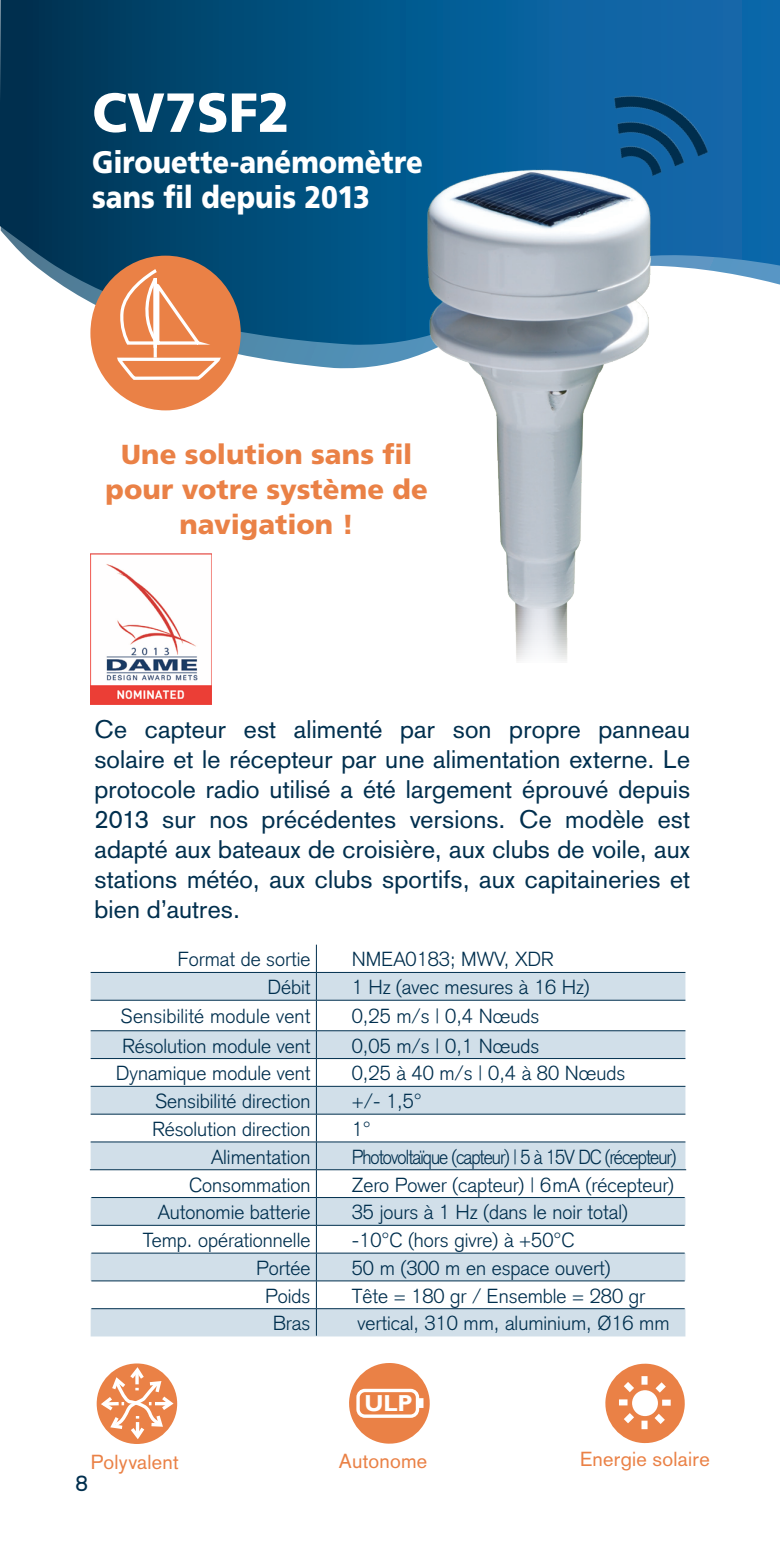
<style>
.page{position:relative;width:780px;height:1560px;background:#fff}
.page>*{position:absolute;margin:0;border:0;box-sizing:border-box;transform-origin:0 0}
.t1{font:900 55px "Frutiger";color:#fff;scale:.95 1}
.Product{font:900 31px "Frutiger";color:#fff;scale:.88 1}
.Product-2{font:900 27.5px/35px "Frutiger";color:#ea8146;text-align:center}
.Product_Sub{font:25px/30px "Akzidenz Grotesk";letter-spacing:.005em;color:#002f4e;text-align:justify}
.t2{font:700 23px "Gill Sans";color:#fff}
.t3{font:22.5px "Akzidenz Grotesk";color:#002f4e}
.t4{font:300 20px "Akzidenz Grotesk";color:#002f4e}
.t5{font:300 20px "Akzidenz Grotesk";letter-spacing:-.05em;color:#002f4e;scale:.91 1}
.Product-3{font:20px "Akzidenz Grotesk";letter-spacing:.015em;color:#ea8146}
</style>
<div class="page">
<svg style="left:92px;top:346px;width:298px;height:45px"></svg>
<svg style="left:0;top:0;width:780px;height:346px;background:#0e547e"></svg>
<img style="left:390px;top:114px;width:280px;height:547px">
<svg style="left:574px;top:63px;width:96px;height:148px;background:#256a9e"></svg>
<svg style="left:91px;top:972px;width:594px;height:364px;fill:#d1dfe9"></svg>
<hr style="left:91px;top:971px;width:225px;height:1px;background:#002f4e">
<hr style="left:316px;top:971px;width:369px;height:1px;background:#002f4e">
<svg style="left:316px;top:944px;width:1px;height:55px"></svg>
<hr style="left:91px;top:999px;width:225px;height:1px;background:#002f4e">
<hr style="left:316px;top:999px;width:369px;height:1px;background:#002f4e">
<hr style="left:316px;top:1000px;width:1px;height:30px;background:#002f4e">
<hr style="left:91px;top:1030px;width:225px;height:1px;background:#002f4e">
<hr style="left:316px;top:1030px;width:369px;height:1px;background:#002f4e">
<hr style="left:91px;top:1057px;width:225px;height:1px;background:#002f4e">
<hr style="left:316px;top:1057px;width:369px;height:1px;background:#002f4e">
<hr style="left:91px;top:1085px;width:225px;height:1px;background:#002f4e">
<hr style="left:316px;top:1085px;width:369px;height:1px;background:#002f4e">
<hr style="left:91px;top:1113px;width:225px;height:1px;background:#002f4e">
<hr style="left:316px;top:1113px;width:369px;height:1px;background:#002f4e">
<hr style="left:91px;top:1141px;width:225px;height:1px;background:#002f4e">
<hr style="left:316px;top:1141px;width:369px;height:1px;background:#002f4e">
<hr style="left:90px;top:1169px;width:226px;height:1px;background:#002f4e">
<hr style="left:316px;top:1169px;width:370px;height:1px;background:#002f4e">
<hr style="left:91px;top:1196px;width:225px;height:1px;background:#002f4e">
<hr style="left:316px;top:1196px;width:368px;height:1px;background:#002f4e">
<hr style="left:91px;top:1224px;width:225px;height:1px;background:#002f4e">
<hr style="left:316px;top:1224px;width:368px;height:1px;background:#002f4e">
<hr style="left:91px;top:1252px;width:225px;height:1px;background:#002f4e">
<hr style="left:316px;top:1252px;width:368px;height:1px;background:#002f4e">
<hr style="left:91px;top:1280px;width:225px;height:1px;background:#002f4e">
<hr style="left:316px;top:1280px;width:368px;height:1px;background:#002f4e">
<hr style="left:91px;top:1307px;width:225px;height:1px;background:#002f4e">
<hr style="left:316px;top:1307px;width:368px;height:1px;background:#002f4e">
<svg style="left:316px;top:1030px;width:1px;height:305px"></svg>
<svg style="left:98px;top:1363px;width:78px;height:78px"></svg>
<img style="left:670px;top:4px;width:110px;height:342px">
<svg style="left:605px;top:1363px;width:80px;height:79px"></svg>
<svg style="left:349px;top:1363px;width:80px;height:80px"></svg>
<div style="left:356px;top:1388px;width:63px;height:29px;border:3px solid #fff;border-radius:7px"></div>
<div style="left:418px;top:1397px;width:5px;height:10px;border:3px solid #fff"></div>
<div style="left:90px;top:255px;width:151px;height:155px;background:#ea8146;border-radius:50%"></div>
<svg style="left:117px;top:355px;width:102px;height:25px"></svg>
<hr style="left:154px;top:278px;width:3px;height:79px;background:#fff">
<div style="left:156px;top:284px;width:44px;height:60px;border:3px solid #fff"></div>
<svg style="left:121px;top:266px;width:42px;height:80px"></svg>
<img style="left:91px;top:553px;width:121px;height:151px">
<p class="t1" style="left:92px;top:79px;width:209px">CV7SF2</p>
<p class="Product" style="left:92px;top:143px;width:377px">Girouette-anémomètre</p>
<p class="Product" style="left:92px;top:178px;width:317px">sans fil depuis 2013</p>
<p class="Product-2" style="left:106px;top:436px;width:324px">Une solution sans fil pour votre système de navigation !</p>
<p class="Product_Sub" style="left:94px;top:714px;width:597px">Ce capteur est alimenté par son propre panneau solaire et le récepteur par une alimentation externe. Le protocole radio utilisé a été largement éprouvé depuis 2013 sur nos précédentes versions. Ce modèle est adapté aux bateaux de croisière, aux clubs de voile, aux stations météo, aux clubs sportifs, aux capitaineries et bien d’autres.</p>
<p class="t4" style="left:178px;top:947px;width:134px">Format de sortie</p>
<p class="t4" style="left:352px;top:947px;width:203px">NMEA0183; MWV, XDR</p>
<p class="t4" style="left:267px;top:975px;width:44px">Débit</p>
<p class="t4" style="left:352px;top:975px;width:239px">1 Hz (avec mesures à 16 Hz)</p>
<p class="t4" style="left:121px;top:1004px;width:191px">Sensibilité module vent</p>
<p class="t4" style="left:352px;top:1004px;width:189px">0,25 m/s | 0,4 Nœuds</p>
<p class="t4" style="left:122px;top:1033px;width:189px">Résolution module vent</p>
<p class="t4" style="left:352px;top:1033px;width:189px">0,05 m/s | 0,1 Nœuds</p>
<p class="t4" style="left:116px;top:1061px;width:196px">Dynamique module vent</p>
<p class="t4" style="left:352px;top:1061px;width:275px">0,25 à 40 m/s | 0,4 à 80 Nœuds</p>
<p class="t4" style="left:155px;top:1089px;width:157px">Sensibilité direction</p>
<p class="t4" style="left:352px;top:1089px;width:72px">+/- 1,5°</p>
<p class="t4" style="left:152px;top:1117px;width:159px">Résolution direction</p>
<p class="t4" style="left:352px;top:1117px;width:21px">1°</p>
<p class="t4" style="left:211px;top:1144px;width:101px">Alimentation</p>
<p class="t5" style="left:352px;top:1144px;width:358px">Photovoltaïque (capteur) | 5 à 15V DC (récepteur)</p>
<p class="t4" style="left:189px;top:1172px;width:123px">Consommation</p>
<p class="t4" style="left:352px;top:1172px;width:324px">Zero Power (capteur) | 6mA (récepteur)</p>
<p class="t4" style="left:158px;top:1200px;width:154px">Autonomie batterie</p>
<p class="t4" style="left:352px;top:1200px;width:277px">35 jours à 1 Hz (dans le noir total)</p>
<p class="t4" style="left:143px;top:1228px;width:169px">Temp. opérationnelle</p>
<p class="t4" style="left:352px;top:1228px;width:224px">-10°C (hors givre) à +50°C</p>
<p class="t4" style="left:256px;top:1256px;width:56px">Portée</p>
<p class="t4" style="left:352px;top:1256px;width:260px">50 m (300 m en espace ouvert)</p>
<p class="t4" style="left:265px;top:1283px;width:47px">Poids</p>
<p class="t4" style="left:352px;top:1283px;width:294px">Tête = 180 gr / Ensemble = 280 gr</p>
<p class="t4" style="left:273px;top:1311px;width:39px">Bras</p>
<p class="t4" style="left:357px;top:1311px;width:314px">vertical, 310 mm, aluminium, Ø16 mm</p>
<p class="t2" style="left:364px;top:1388px;width:50px">ULP</p>
<p class="Product-3" style="left:91px;top:1449px;width:89px">Polyvalent</p>
<p class="Product-3" style="left:339px;top:1449px;width:90px">Autonome</p>
<p class="Product-3" style="left:580px;top:1447px;width:131px">Energie solaire</p>
<p class="t3" style="left:76px;top:1469px;width:14px">8</p>
</div>
